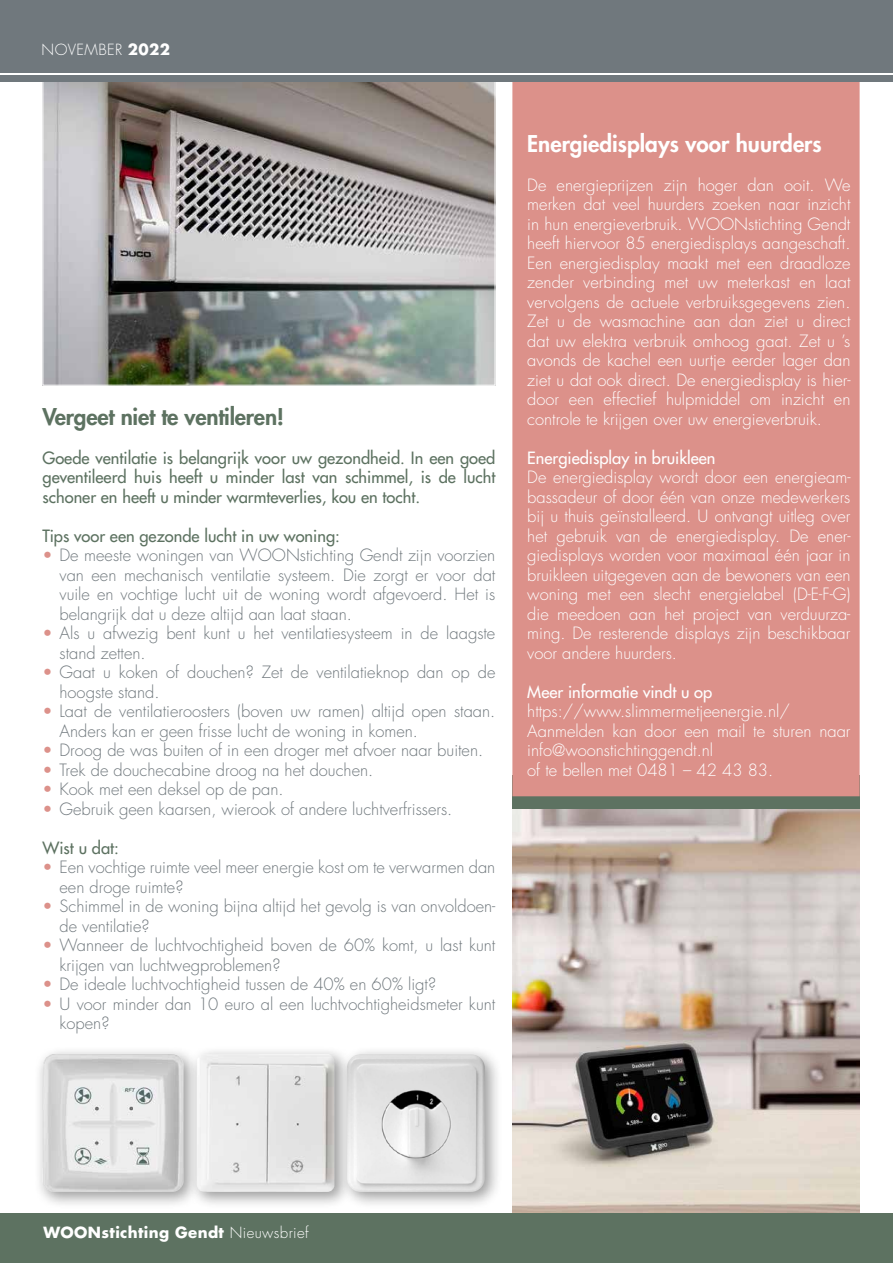
<style>
.page{position:relative;width:893px;height:1263px;background:#fff}
.page>*{position:absolute;margin:0;border:0;box-sizing:border-box;transform-origin:0 0}
.t1{font:800 22.5px "Futura Std";color:#fff}
.t2{font:800 22.5px "Futura Std";letter-spacing:-.01em;color:#5d7261}
.t3{font:300 16.5px/19.5px "Futura Std";color:#fff;text-align:justify}
.t4{font:300 16.5px/19.5px "Futura Std";color:#70787d}
.t5{font:500 16.5px/19.5px "Futura Std";color:#5d7261;text-align:justify}
.t6{font:500 16.5px "Futura Std";color:#fff}
.t7{font:700 15px "Futura Std";letter-spacing:.025em;color:#fff}
.t8{font:300 15px "Futura Std";letter-spacing:.025em;color:#fff}
.s1{font-weight:700}
.s2{color:#dc918a}
.s3{font-weight:300}
</style>
<div class="page">
<img style="left:45px;top:82px;width:448px;height:301px">
<div style="left:512px;top:776px;width:348px;height:487px;background:#5d7261"></div>
<img style="left:512px;top:809px;width:348px;height:404px">
<div style="left:512px;top:82px;width:348px;height:714px;background:#dc918a"></div>
<div style="left:0;top:0;width:893px;height:82px;background:#70787d"></div>
<div style="left:0;top:1214px;width:893px;height:49px;background:#5d7261"></div>
<hr style="left:0;top:73px;width:893px;height:1px;background:#fff">
<div style="left:339px;top:1046px;width:164px;height:164px;background:#000;opacity:.4"></div>
<img style="left:352px;top:1054px;width:133px;height:138px">
<div style="left:189px;top:1046px;width:163px;height:163px;background:#000;opacity:.4"></div>
<img style="left:202px;top:1054px;width:132px;height:138px">
<div style="left:34px;top:1046px;width:168px;height:164px;background:#000;opacity:.4"></div>
<img style="left:43px;top:1054px;width:141px;height:138px">
<p class="t8" style="left:42px;top:40px;width:130px">NOVEMBER <span class="s1">2022</span></p>
<h1 class="t2" style="left:43px;top:402px;width:243px">Vergeet niet te ventileren!</h1>
<p class="t5" style="left:43px;top:448px;width:454px">Goede ventilatie is belangrijk voor uw gezondheid. In een goed geventileerd huis heeft u minder last van schimmel, is de lucht schoner en heeft u minder warmteverlies, kou en tocht.</p>
<p class="t5" style="left:43px;top:526px;width:299px">Tips voor een gezonde lucht in uw woning:</p>
<p class="t4" style="left:60px;top:546px;width:437px;text-align:justify;text-indent:-17px"><span class="s2">•</span> De meeste woningen van WOONstichting Gendt zijn voorzien van een mechanisch ventilatie systeem. Die zorgt er voor dat vuile en vochtige lucht uit de woning wordt afgevoerd. Het is belangrijk dat u deze altijd aan laat staan.</p>
<p class="t4" style="left:60px;top:624px;width:437px;text-indent:-17px"><span class="s2">•</span> Als u afwezig bent kunt u het ventilatiesysteem in de laagste stand zetten.</p>
<p class="t4" style="left:60px;top:663px;width:437px;text-indent:-17px"><span class="s2">•</span> Gaat u koken of douchen? Zet de ventilatieknop dan op de hoogste stand.</p>
<p class="t4" style="left:60px;top:702px;width:437px;text-indent:-17px"><span class="s2">•</span> Laat de ventilatieroosters (boven uw ramen) altijd open staan.<br>Anders kan er geen frisse lucht de woning in komen.</p>
<p class="t4" style="left:43px;top:741px;width:442px"><span class="s2">•</span> Droog de was buiten of in een droger met afvoer naar buiten.</p>
<p class="t4" style="left:43px;top:760px;width:332px"><span class="s2">•</span> Trek de douchecabine droog na het douchen.</p>
<p class="t4" style="left:43px;top:780px;width:243px"><span class="s2">•</span> Kook met een deksel op de pan.</p>
<p class="t4" style="left:43px;top:799px;width:411px"><span class="s2">•</span> Gebruik geen kaarsen, wierook of andere luchtverfrissers.</p>
<p class="t5" style="left:43px;top:838px;width:78px">Wist u dat:</p>
<p class="t4" style="left:60px;top:858px;width:437px;text-indent:-17px"><span class="s2">•</span> Een vochtige ruimte veel meer energie kost om te verwarmen dan een droge ruimte?</p>
<p class="t4" style="left:60px;top:897px;width:437px;text-indent:-17px"><span class="s2">•</span> Schimmel in de woning bijna altijd het gevolg is van onvoldoen&shy;de ventilatie?</p>
<p class="t4" style="left:60px;top:936px;width:437px;text-indent:-17px"><span class="s2">•</span> Wanneer de luchtvochtigheid boven de 60% komt, u last kunt krijgen van luchtwegproblemen?</p>
<p class="t4" style="left:43px;top:975px;width:395px"><span class="s2">•</span> De ideale luchtvochtigheid tussen de 40% en 60% ligt?</p>
<p class="t4" style="left:60px;top:994px;width:437px;text-indent:-17px"><span class="s2">•</span> U voor minder dan 10 euro al een luchtvochtigheidsmeter kunt kopen?</p>
<h1 class="t1" style="left:527px;top:129px;width:296px">Energiedisplays voor huurders</h1>
<p class="t3" style="left:527px;top:175px;width:325px">De energieprijzen zijn hoger dan ooit. We merken dat veel huurders zoeken naar inzicht in hun energieverbruik. WOONstichting Gendt heeft hiervoor 85 energiedisplays aangeschaft.<br>Een energiedisplay maakt met een draadloze zender verbinding met uw meterkast en laat vervolgens de actuele verbruiksgegevens zien.<br>Zet u de wasmachine aan dan ziet u direct dat uw elektra verbruik omhoog gaat. Zet u ’s avonds de kachel een uurtje eerder lager dan ziet u dat ook direct. De energiedisplay is hier&shy;door een effectief hulpmiddel om inzicht en controle te krijgen over uw energieverbruik.</p>
<p class="t6" style="left:527px;top:447px;width:190px">Energiedisplay in bruikleen</p>
<p class="t3" style="left:527px;top:468px;width:325px">De energiedisplay wordt door een energieam&shy;bassadeur of door één van onze medewerkers bij u thuis geïnstalleerd. U ontvangt uitleg over het gebruik van de energiedisplay. De ener&shy;giedisplays worden voor maximaal één jaar in bruikleen uitgegeven aan de bewoners van een woning met een slecht energielabel (D-E-F-G) die meedoen aan het project van verduurza&shy;ming. De resterende displays zijn beschikbaar voor andere huurders.</p>
<p class="t6" style="left:527px;top:681px;width:187px">Meer informatie vindt u op</p>
<p class="t3" style="left:527px;top:702px;width:325px;text-align:left">https://www.slimmermetjeenergie.nl/ Aanmelden kan door een mail te sturen naar info@woonstichtinggendt.nl<br>of te bellen met 0481 – 42 43 83.</p>
<p class="t7" style="left:43px;top:1222px;width:267px">WOONstichting Gendt <span class="s3">Nieuwsbrief</span></p>
</div>
